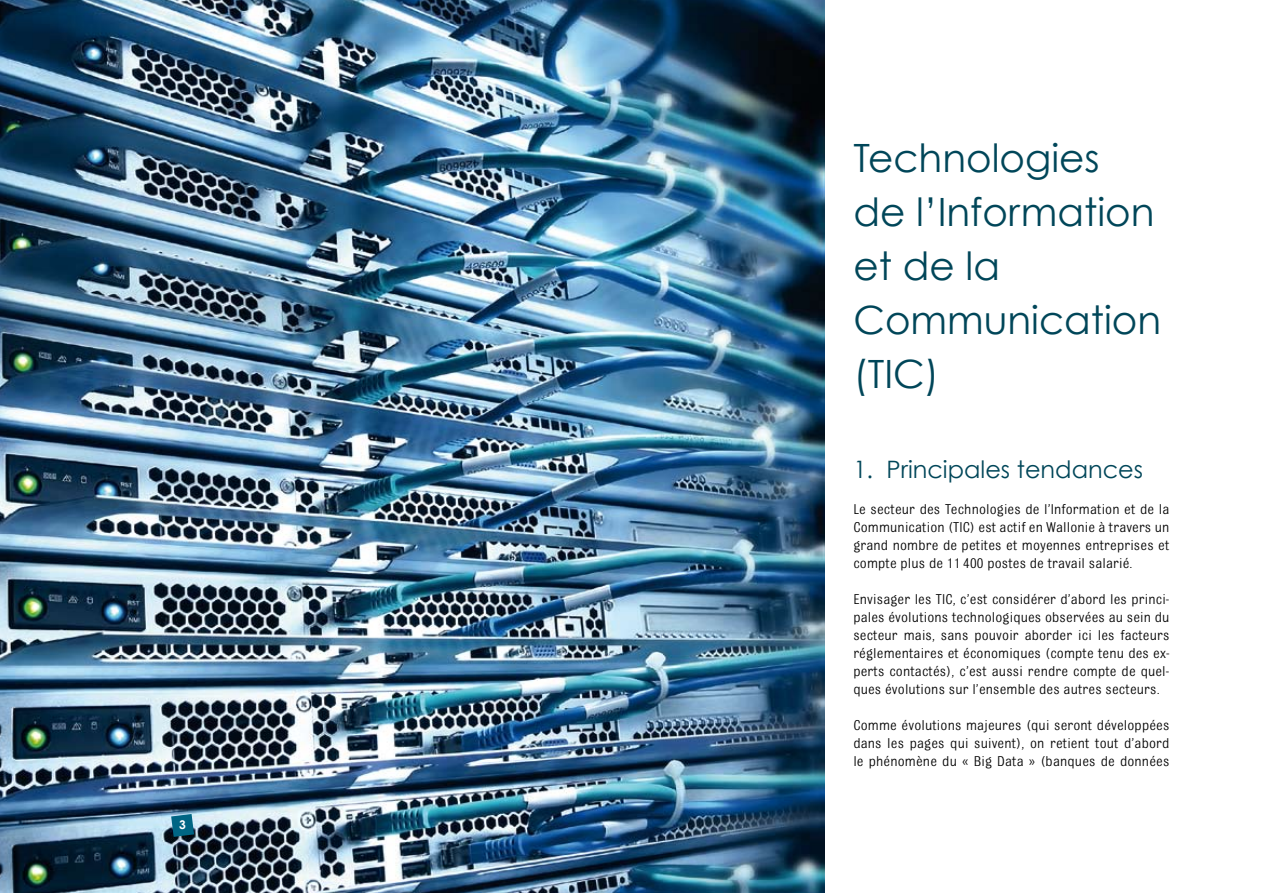
<style>
.page{position:relative;width:1263px;height:893px;background:#fff}
.page>*{position:absolute;margin:0;border:0;box-sizing:border-box;transform-origin:0 0}
.t1{font:39px/54px "Century Gothic";color:#004659}
.t2{font:24px "Century Gothic";color:#004659}
.t3{font:15px/18px "Bulldog";letter-spacing:.01em;color:#000;text-align:justify}
.t4{font:700 12px "Century Gothic";color:#fff}
</style>
<div class="page">
<img style="left:0;top:0;width:825px;height:893px">
<svg style="left:171px;top:814px;width:23px;height:23px"></svg>
<p class="t4" style="left:179px;top:817px;width:8px">3</p>
<h1 class="t1" style="left:853px;top:130px;width:309px">Technologies de l’Information et de la<br>Communication (TIC)</h1>
<h2 class="t2" style="left:853px;top:455px;width:291px">1. Principales tendances</h2>
<p class="t3" style="left:853px;top:500px;width:318px">Le secteur des Technologies de l’Information et de la Communication (TIC) est actif en Wallonie à travers un grand nombre de petites et moyennes entreprises et compte plus de 11 400 postes de travail salarié.</p>
<p class="t3" style="left:853px;top:590px;width:318px">Envisager les TIC, c’est considérer d’abord les princi&shy;pales évolutions technologiques observées au sein du secteur mais, sans pouvoir aborder ici les facteurs réglementaires et économiques (compte tenu des ex&shy;perts contactés), c’est aussi rendre compte de quel&shy;ques évolutions sur l’ensemble des autres secteurs.</p>
<p class="t3" style="left:853px;top:716px;width:318px">Comme évolutions majeures (qui seront développées dans les pages qui suivent), on retient tout d’abord le phénomène du « Big Data » (banques de données</p>
</div>
